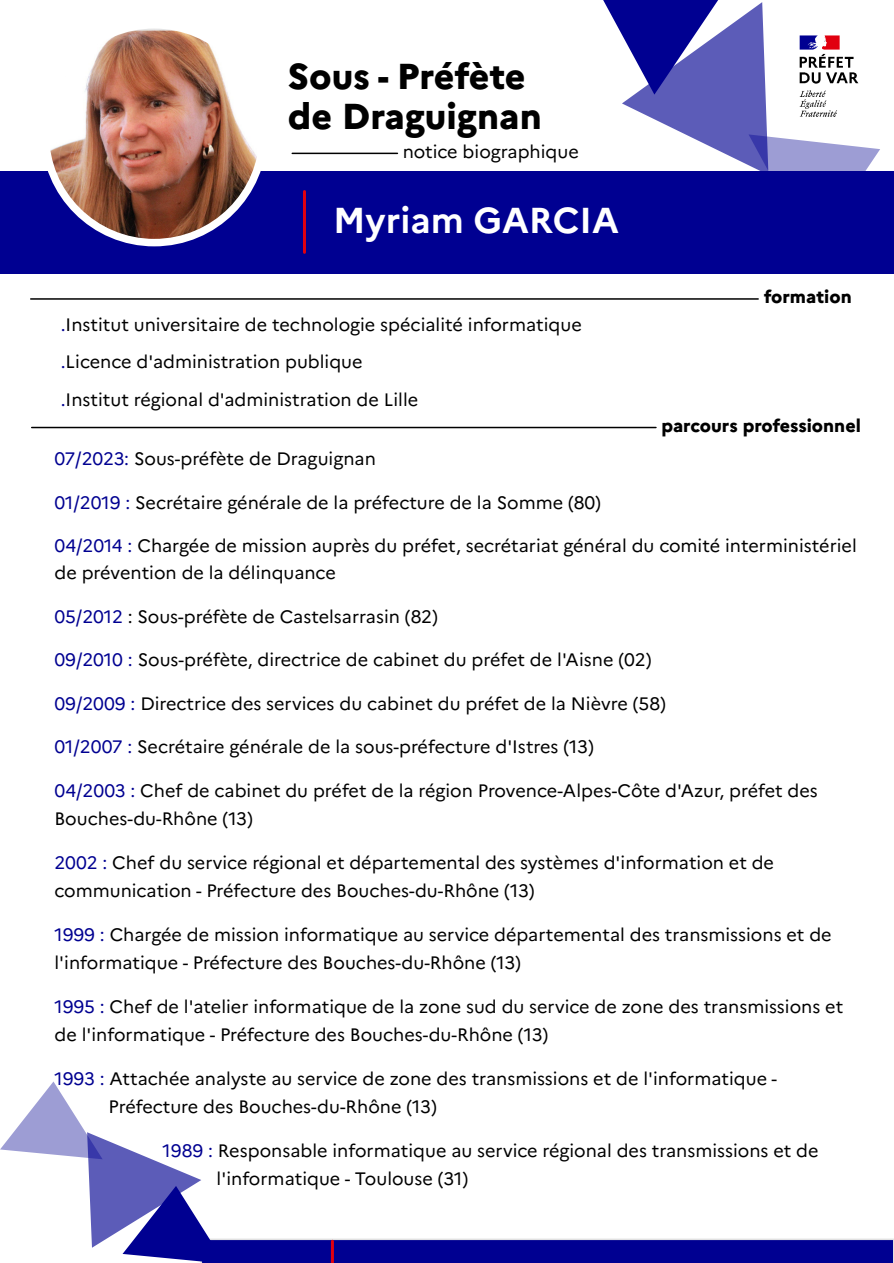
<style>
.page{position:relative;width:894px;height:1263px;background:#fff}
.page>*{position:absolute;margin:0;border:0;box-sizing:border-box;transform-origin:0 0}
.t1{font:800 36px/40.5px "Marianne";color:#000}
.t2{font:700 36px "Marianne";color:#fff}
.t3{font:18px/28.5px "Marianne";color:#000}
.t4{font:800 18px "Marianne";color:#000}
.s1{color:#000091}
</style>
<div class="page">
<div style="left:0;top:171px;width:893px;height:103px;background:#000091"></div>
<hr style="left:303px;top:192px;width:3px;height:60px;background:#e1000f">
<hr style="left:292px;top:153px;width:105px;height:1px;background:#000">
<hr style="left:31px;top:298px;width:726px;height:2px;background:#000">
<hr style="left:32px;top:427px;width:623px;height:1px;background:#000">
<svg style="left:603px;top:0;width:277px;height:171px"></svg>
<img style="left:785px;top:22px;width:86px;height:109px">
<img style="left:45px;top:25px;width:218px;height:218px;border-radius:50%">
<div style="left:41px;top:21px;width:226px;height:225px;border:8px solid #fff;border-radius:50%"></div>
<svg style="left:0;top:1081px;width:893px;height:182px"></svg>
<h1 class="t1" style="left:288px;top:59px;width:255px">Sous - Préfète de Draguignan</h1>
<p class="t3" style="left:402px;top:139px;width:177px">notice biographique</p>
<h1 class="t2" style="left:333px;top:206px;width:287px">Myriam GARCIA</h1>
<p class="t3" style="left:61px;top:308px;width:522px;line-height:37.5px"><span class="s1">.</span>Institut universitaire de technologie spécialité informatique <span class="s1">.</span>Licence d'administration publique<br><span class="s1">.</span>Institut régional d'administration de Lille</p>
<p class="t4" style="left:763px;top:290px;width:89px">formation</p>
<p class="t4" style="left:661px;top:418px;width:201px">parcours professionnel</p>
<p class="t3" style="left:54px;top:446px;width:323px"><span class="s1">07/2023:</span> Sous-préfète de Draguignan</p>
<p class="t3" style="left:54px;top:490px;width:548px"><span class="s1">01/2019 :</span> Secrétaire générale de la préfecture de la Somme (80)</p>
<p class="t3" style="left:54px;top:534px;width:803px;line-height:27px"><span class="s1">04/2014 :</span> Chargée de mission auprès du préfet, secrétariat général du comité interministériel de prévention de la délinquance</p>
<p class="t3" style="left:54px;top:604px;width:385px"><span class="s1">05/2012</span> : Sous-préfète de Castelsarrasin (82)</p>
<p class="t3" style="left:54px;top:647px;width:598px"><span class="s1">09/2010 :</span> Sous-préfète, directrice de cabinet du préfet de l'Aisne (02)</p>
<p class="t3" style="left:54px;top:691px;width:612px"><span class="s1">09/2009 :</span> Directrice des services du cabinet du préfet de la Nièvre (58)</p>
<p class="t3" style="left:54px;top:734px;width:540px"><span class="s1">01/2007 :</span> Secrétaire générale de la sous-préfecture d'Istres (13)</p>
<p class="t3" style="left:54px;top:778px;width:764px"><span class="s1">04/2003 :</span> Chef de cabinet du préfet de la région Provence-Alpes-Côte d'Azur, préfet des<br>Bouches-du-Rhône (13)</p>
<p class="t3" style="left:54px;top:850px;width:720px"><span class="s1">2002 :</span> Chef du service régional et départemental des systèmes d'information et de communication - Préfecture des Bouches-du-Rhône (13)</p>
<p class="t3" style="left:54px;top:922px;width:778px"><span class="s1">1999 :</span> Chargée de mission informatique au service départemental des transmissions et de l'informatique - Préfecture des Bouches-du-Rhône (13)</p>
<p class="t3" style="left:54px;top:994px;width:790px"><span class="s1">1995 :</span> Chef de l'atelier informatique de la zone sud du service de zone des transmissions et de l'informatique - Préfecture des Bouches-du-Rhône (13)</p>
<p class="t3" style="left:108px;top:1066px;width:670px;text-indent:-54px"><span class="s1">1993 :</span> Attachée analyste au service de zone des transmissions et de l'informatique -<br>Préfecture des Bouches-du-Rhône (13)</p>
<p class="t3" style="left:216px;top:1138px;width:603px;text-indent:-54px"><span class="s1">1989 :</span> Responsable informatique au service régional des transmissions et de l'informatique - Toulouse (31)</p>
</div>
